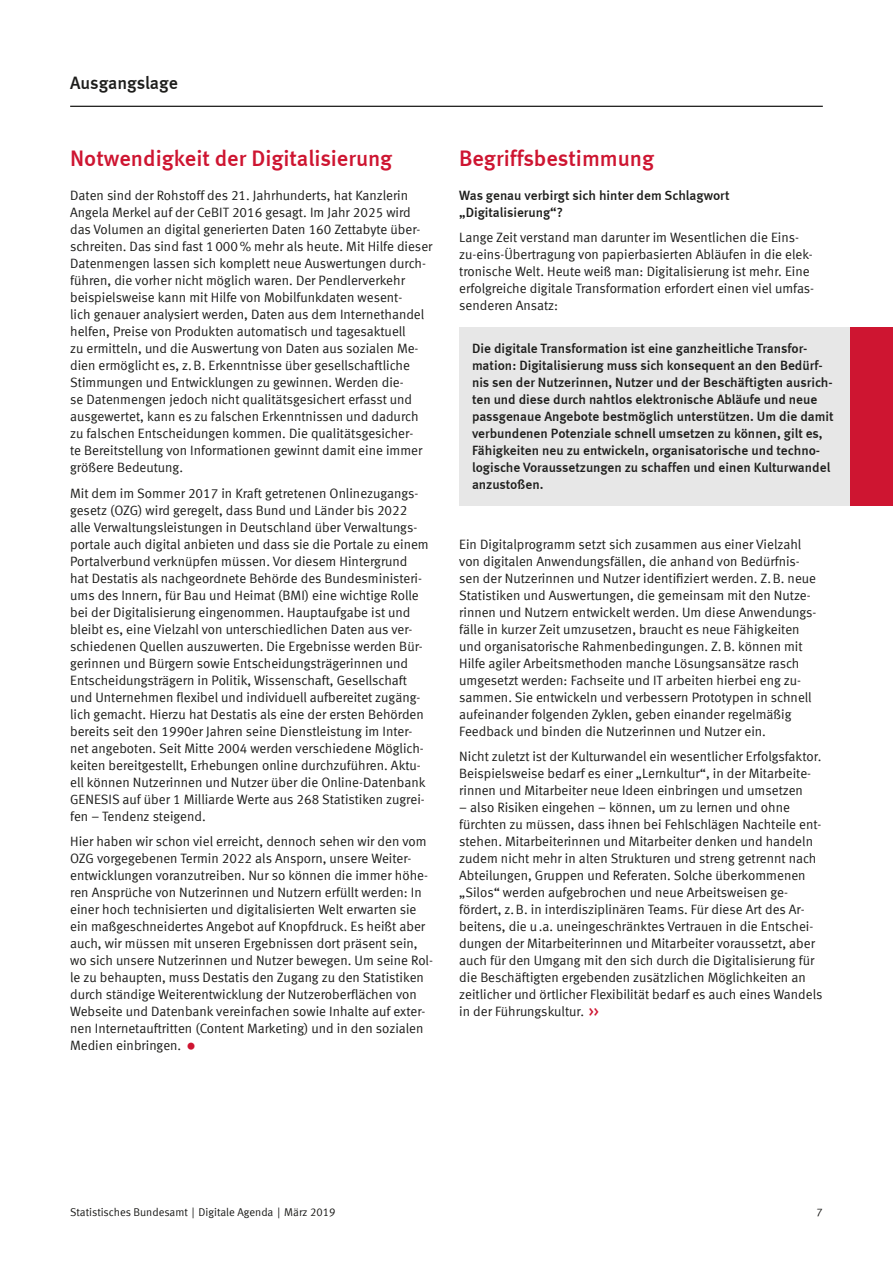
<style>
.page{position:relative;width:893px;height:1263px;background:#fff}
.page>*{position:absolute;margin:0;border:0;box-sizing:border-box;transform-origin:0 0}
.head{font:700 22.5px "Meta Normal LF";color:#ce1531}
.t1{font:700 18px "Meta Normal LF";letter-spacing:-.005em;color:#1d1d1b}
.body_9pt_abst{font:13.5px/17px "Meta Normal LF";color:#1d1d1b}
.body_9pt_abst-2{font:700 13.5px/17px "Meta Normal LF";color:#1d1d1b}
.subhead_2_nach_head{font:700 13.5px/17px "Meta Normal LF";color:#1d1d1b}
.t2{font:11.25px "Meta Normal LF";color:#1d1d1b}
.s1{font-size:19.5px;color:#ce1531}
.s2{font-weight:700;color:#ce1531}
</style>
<div class="page">
<hr style="left:70px;top:106px;width:753px;height:1px;background:#1d1d1b">
<div style="left:459px;top:327px;width:391px;height:179px;background:#e7e7e7"></div>
<div style="left:850px;top:327px;width:43px;height:179px;background:#ce1531"></div>
<h2 class="t1" style="left:70px;top:72px;width:109px">Ausgangslage</h2>
<h2 class="head" style="left:70px;top:145px;width:324px">Notwendigkeit der Digitalisierung</h2>
<p class="body_9pt_abst" style="left:70px;top:187px;width:364px">Daten sind der Rohstoff des 21. Jahrhunderts, hat Kanzlerin Angela Merkel auf der CeBIT 2016 gesagt. Im Jahr 2025 wird das Volumen an digital generierten Daten 160 Zettabyte über&shy;schreiten. Das sind fast 1000% mehr als heute. Mit Hilfe dieser Datenmengen lassen sich komplett neue Auswertungen durch&shy;führen, die vorher nicht möglich waren. Der Pendlerverkehr beispielsweise kann mit Hilfe von Mobilfunkdaten wesent-<br>lich genauer analysiert werden, Daten aus dem Internethandel helfen, Preise von Produkten automatisch und tagesaktuell<br>zu ermitteln, und die Auswertung von Daten aus sozialen Me&shy;dien ermöglicht es, z.B. Erkenntnisse über gesellschaftliche Stimmungen und Entwicklungen zu gewinnen. Werden die-<br>se Datenmengen jedoch nicht qualitätsgesichert erfasst und ausgewertet, kann es zu falschen Erkenntnissen und dadurch zu falschen Entscheidungen kommen. Die qualitätsgesicher-<br>te Bereitstellung von Informationen gewinnt damit eine immer größere Bedeutung.</p>
<p class="body_9pt_abst" style="left:70px;top:484px;width:360px">Mit dem im Sommer 2017 in Kraft getretenen Onlinezugangs&shy;gesetz (OZG) wird geregelt, dass Bund und Länder bis 2022 alle Verwaltungsleistungen in Deutschland über Verwaltungs&shy;portale auch digital anbieten und dass sie die Portale zu einem Portalverbund verknüpfen müssen. Vor diesem Hintergrund hat Destatis als nachgeordnete Behörde des Bundesministeri&shy;ums des Innern, für Bau und Heimat (BMI) eine wichtige Rolle bei der Digitalisierung eingenommen. Hauptaufgabe ist und bleibt es, eine Vielzahl von unterschiedlichen Daten aus ver&shy;schiedenen Quellen auszuwerten. Die Ergebnisse werden Bür&shy;gerinnen und Bürgern sowie Entscheidungsträgerinnen und Entscheidungsträgern in Politik, Wissenschaft, Gesellschaft und Unternehmen flexibel und individuell aufbereitet zugäng&shy;lich gemacht. Hierzu hat Destatis als eine der ersten Behörden bereits seit den 1990er Jahren seine Dienstleistung im Inter&shy;net angeboten. Seit Mitte 2004 werden verschiedene Möglich&shy;keiten bereitgestellt, Erhebungen online durchzuführen. Aktu&shy;ell können Nutzerinnen und Nutzer über die Online-Datenbank GENESIS auf über 1 Milliarde Werte aus 268 Statistiken zugrei&shy;fen – Tendenz steigend.</p>
<p class="body_9pt_abst" style="left:70px;top:833px;width:364px">Hier haben wir schon viel erreicht, dennoch sehen wir den vom OZG vorgegebenen Termin 2022 als Ansporn, unsere Weiter&shy;entwicklungen voranzutreiben. Nur so können die immer höhe&shy;ren Ansprüche von Nutzerinnen und Nutzern erfüllt werden: In einer hoch technisierten und digitalisierten Welt erwarten sie ein maßgeschneidertes Angebot auf Knopfdruck. Es heißt aber auch, wir müssen mit unseren Ergebnissen dort präsent sein, wo sich unsere Nutzerinnen und Nutzer bewegen. Um seine Rol&shy;le zu behaupten, muss Destatis den Zugang zu den Statistiken durch ständige Weiterentwicklung der Nutzeroberflächen von Webseite und Datenbank vereinfachen sowie Inhalte auf exter&shy;nen Internetauftritten (Content Marketing) und in den sozialen Medien einbringen. <span class="s1">•</span></p>
<h2 class="head" style="left:459px;top:145px;width:196px">Begriffsbestimmung</h2>
<h4 class="subhead_2_nach_head" style="left:459px;top:187px;width:272px">Was genau verbirgt sich hinter dem Schlagwort „Digitalisierung“?</h4>
<p class="body_9pt_abst" style="left:459px;top:229px;width:356px">Lange Zeit verstand man darunter im Wesentlichen die Eins&shy;zu-eins-Übertragung von papierbasierten Abläufen in die elek&shy;tronische Welt. Heute weiß man: Digitalisierung ist mehr. Eine erfolgreiche digitale Transformation erfordert einen viel umfas&shy;senderen Ansatz:</p>
<p class="body_9pt_abst-2" style="left:472px;top:340px;width:363px">Die digitale Transformation ist eine ganzheitliche Transfor&shy;mation: Digitalisierung muss sich konsequent an den Bedürf&shy;nis sen der Nutzerinnen, Nutzer und der Beschäftigten ausrich&shy;ten und diese durch nahtlos elektronische Abläufe und neue passgenaue Angebote bestmöglich unterstützen. Um die damit verbundenen Potenziale schnell umsetzen zu können, gilt es, Fähigkeiten neu zu entwickeln, organisatorische und techno&shy;logische Voraussetzungen zu schaffen und einen Kulturwandel anzustoßen.</p>
<p class="body_9pt_abst" style="left:459px;top:535px;width:359px">Ein Digitalprogramm setzt sich zusammen aus einer Vielzahl von digitalen Anwendungsfällen, die anhand von Bedürfnis&shy;sen der Nutzerinnen und Nutzer identifiziert werden. Z.B. neue Statistiken und Auswertungen, die gemeinsam mit den Nutze&shy;rinnen und Nutzern entwickelt werden. Um diese Anwendungs&shy;fälle in kurzer Zeit umzusetzen, braucht es neue Fähigkeiten und organisatorische Rahmenbedingungen. Z.B. können mit Hilfe agiler Arbeitsmethoden manche Lösungsansätze rasch umgesetzt werden: Fachseite und IT arbeiten hierbei eng zu&shy;sammen. Sie entwickeln und verbessern Prototypen in schnell aufeinander folgenden Zyklen, geben einander regelmäßig Feedback und binden die Nutzerinnen und Nutzer ein.</p>
<p class="body_9pt_abst" style="left:459px;top:748px;width:364px">Nicht zuletzt ist der Kulturwandel ein wesentlicher Erfolgsfaktor.<br>Beispielsweise bedarf es einer „Lernkultur“, in der Mitarbeite&shy;rinnen und Mitarbeiter neue Ideen einbringen und umsetzen</p>
<p class="body_9pt_abst" style="left:459px;top:799px;width:365px">– also Risiken eingehen – können, um zu lernen und ohne fürchten zu müssen, dass ihnen bei Fehlschlägen Nachteile ent&shy;stehen. Mitarbeiterinnen und Mitarbeiter denken und handeln zudem nicht mehr in alten Strukturen und streng getrennt nach Abteilungen, Gruppen und Referaten. Solche überkommenen „Silos“ werden aufgebrochen und neue Arbeitsweisen ge&shy;fördert, z.B. in interdisziplinären Teams. Für diese Art des Ar&shy;beitens, die u.a. uneingeschränktes Vertrauen in die Entschei&shy;dungen der Mitarbeiterinnen und Mitarbeiter voraussetzt, aber auch für den Umgang mit den sich durch die Digitalisierung für die Beschäftigten ergebenden zusätzlichen Möglichkeiten an zeitlicher und örtlicher Flexibilität bedarf es auch eines Wandels in der Führungskultur. <span class="s2">&gt;&gt;</span></p>
<p class="t2" style="left:70px;top:1206px;width:267px">Statistisches Bundesamt | Digitale Agenda | März 2019</p>
<p class="t2" style="left:816px;top:1206px;width:8px">7</p>
</div>
